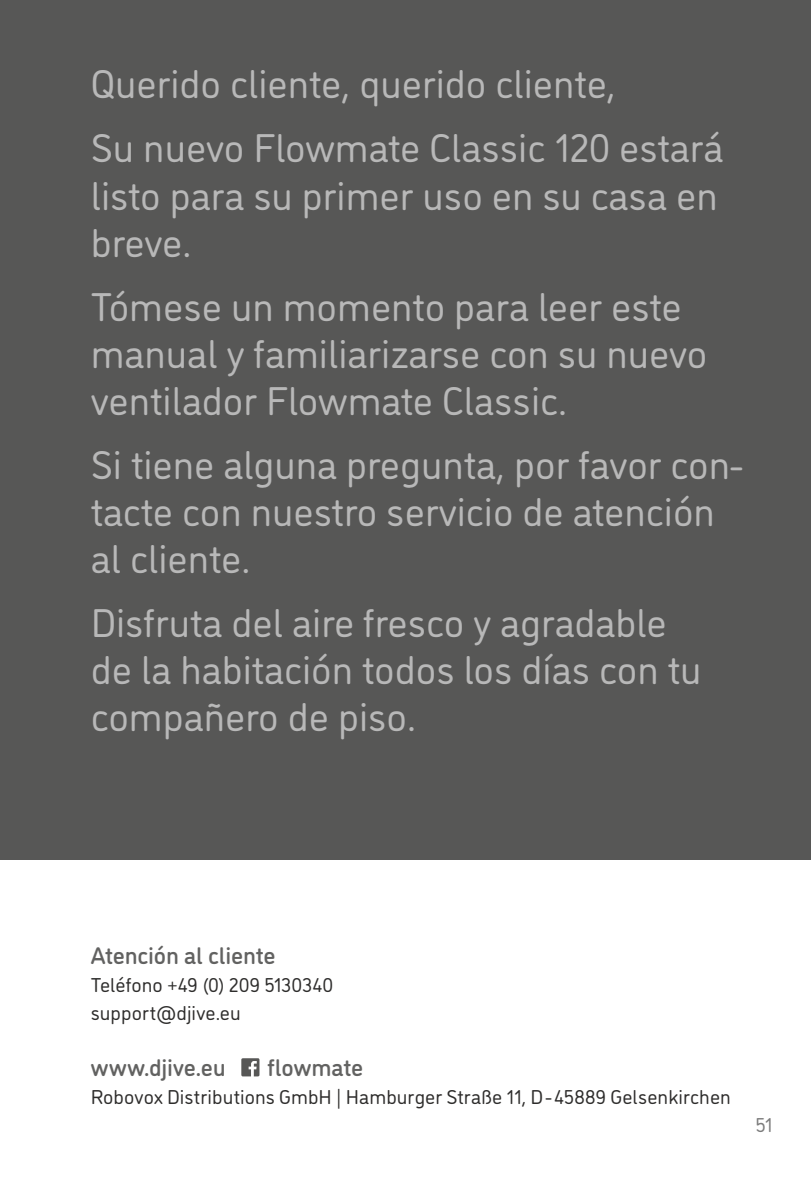
<style>
.page{position:relative;width:811px;height:1191px;background:#fff}
.page>*{position:absolute;margin:0;border:0;box-sizing:border-box;transform-origin:0 0}
.t1{font:40px/47px "DI Nosaur";color:#b8b8b8}
.t2{font:500 24px "DI Nosaur";letter-spacing:-.01em;color:#626261}
.t3{font:20px/28px "DI Nosaur";letter-spacing:.005em;color:#2e2d2c}
.t4{font:20px "DI Nosaur";color:#7c7c7c}
</style>
<div class="page">
<div style="left:0;top:0;width:811px;height:859px;background:#575756"></div>
<svg style="left:241px;top:1058px;width:18px;height:18px"></svg>
<p class="t1" style="left:91px;top:50px;width:634px;line-height:64px">Querido cliente, querido cliente,<br>Su nuevo Flowmate Classic 120 estará</p>
<p class="t1" style="left:91px;top:169px;width:628px">listo para su primer uso en su casa en breve.</p>
<p class="t1" style="left:91px;top:280px;width:618px">Tómese un momento para leer este manual y familiarizarse con su nuevo ventilador Flowmate Classic.</p>
<p class="t1" style="left:91px;top:438px;width:653px">Si tiene alguna pregunta, por favor con&shy;tacte con nuestro servicio de atención al cliente.</p>
<p class="t1" style="left:91px;top:596px;width:612px">Disfruta del aire fresco y agradable de la habitación todos los días con tu compañero de piso.</p>
<p class="t2" style="left:91px;top:938px;width:186px">Atención al cliente</p>
<p class="t3" style="left:91px;top:970px;width:244px">Teléfono +49 (0) 209 5130340 support@djive.eu</p>
<p class="t2" style="left:91px;top:1050px;width:136px">www.djive.eu</p>
<p class="t2" style="left:267px;top:1050px;width:97px">flowmate</p>
<p class="t3" style="left:91px;top:1082px;width:641px">Robovox Distributions GmbH | Hamburger Straße 11, D-45889 Gelsenkirchen</p>
<p class="t4" style="left:755px;top:1111px;width:18px">51</p>
</div>
